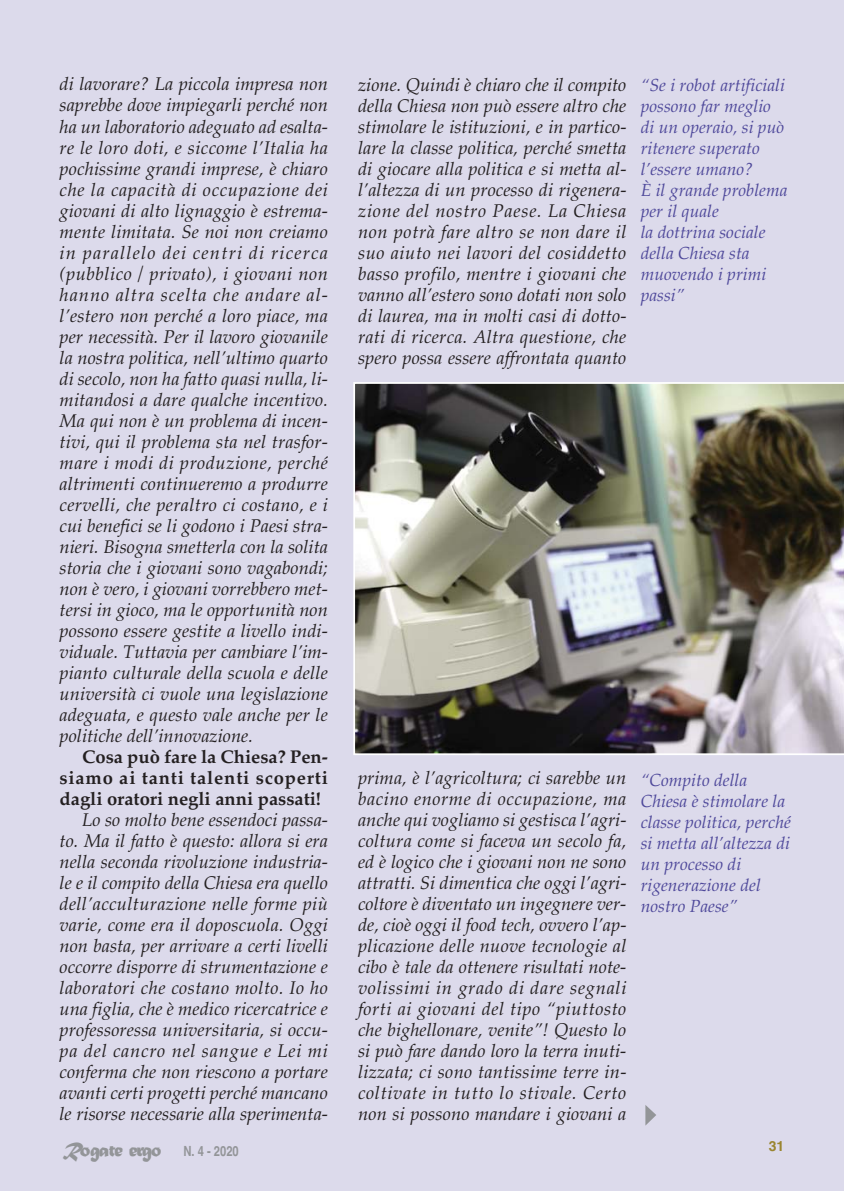
<style>
.page{position:relative;width:844px;height:1191px;background:#fff}
.page>*{position:absolute;margin:0;border:0;box-sizing:border-box;transform-origin:0 0}
.t1{font:21px "Matura MT Script Capitals";letter-spacing:-.07em;color:#939598}
.t2{font:italic 18.38px/21px "Palatino";color:#231f20;text-align:justify}
.t3{font:700 18.38px/21px "Palatino";color:#231f20;text-align:justify}
.t4{font:italic 17.5px/21px "Palatino";color:#4e489a}
.t5{font:700 14px "Helvetica";color:#939598;scale:.8 1}
.t6{font:700 14px "Helvetica";color:#9a8530}
</style>
<div class="page">
<div style="left:0;top:0;width:843px;height:1191px;background:#dcdaeb"></div>
<img style="left:353px;top:382px;width:490px;height:373px">
<svg style="left:645px;top:1105px;width:11px;height:20px"></svg>
<p class="t2" style="left:60px;top:76px;width:270px">di lavorare? La piccola impresa non saprebbe dove impiegarli perché non ha un laboratorio adeguato ad esalta&shy;re le loro doti, e siccome l’Italia ha pochissime grandi imprese, è chiaro che la capacità di occupazione dei giovani di alto lignaggio è estrema&shy;mente limitata. Se noi non creiamo in parallelo dei centri di ricerca (pubblico / privato), i giovani non hanno altra scelta che andare al&shy;l’estero non perché a loro piace, ma per necessità. Per il lavoro giovanile la nostra politica, nell’ultimo quarto di secolo, non ha fatto quasi nulla, li&shy;mitandosi a dare qualche incentivo.<br>Ma qui non è un problema di incen&shy;tivi, qui il problema sta nel trasfor&shy;mare i modi di produzione, perché altrimenti continueremo a produrre cervelli, che peraltro ci costano, e i cui benefici se li godono i Paesi stra&shy;nieri. Bisogna smetterla con la solita storia che i giovani sono vagabondi; non è vero, i giovani vorrebbero met&shy;tersi in gioco, ma le opportunità non possono essere gestite a livello indi&shy;viduale. Tuttavia per cambiare l’im&shy;pianto culturale della scuola e delle università ci vuole una legislazione adeguata, e questo vale anche per le politiche dell’innovazione.</p>
<p class="t3" style="left:60px;top:748px;width:270px;text-indent:23px">Cosa può fare la Chiesa? Pen&shy;siamo ai tanti talenti scoperti dagli oratori negli anni passati!</p>
<p class="t2" style="left:59px;top:811px;width:270px;text-indent:23px">Lo so molto bene essendoci passa&shy;to. Ma il fatto è questo: allora si era nella seconda rivoluzione industria&shy;le e il compito della Chiesa era quello dell’acculturazione nelle forme più varie, come era il doposcuola. Oggi non basta, per arrivare a certi livelli occorre disporre di strumentazione e laboratori che costano molto. Io ho una figlia, che è medico ricercatrice e professoressa universitaria, si occu&shy;pa del cancro nel sangue e Lei mi conferma che non riescono a portare avanti certi progetti perché mancano le risorse necessarie alla sperimenta-</p>
<p class="t2" style="left:358px;top:76px;width:270px">zione. Quindi è chiaro che il compito della Chiesa non può essere altro che stimolare le istituzioni, e in partico&shy;lare la classe politica, perché smetta di giocare alla politica e si metta al&shy;l’altezza di un processo di rigenera&shy;zione del nostro Paese. La Chiesa non potrà fare altro se non dare il suo aiuto nei lavori del cosiddetto basso profilo, mentre i giovani che vanno all’estero sono dotati non solo di laurea, ma in molti casi di dotto&shy;rati di ricerca. Altra questione, che spero possa essere affrontata quanto</p>
<p class="t4" style="left:640px;top:76px;width:148px">“Se i robot artificiali possono far meglio di un operaio, si può ritenere superato l’essere umano?<br>È il grande problema per il quale<br>la dottrina sociale della Chiesa sta muovendo i primi passi”</p>
<p class="t2" style="left:358px;top:769px;width:270px">prima, è l’agricoltura; ci sarebbe un bacino enorme di occupazione, ma anche qui vogliamo si gestisca l’agri&shy;coltura come si faceva un secolo fa, ed è logico che i giovani non ne sono attratti. Si dimentica che oggi l’agri&shy;coltore è diventato un ingegnere ver&shy;de, cioè oggi il food tech, ovvero l’ap&shy;plicazione delle nuove tecnologie al cibo è tale da ottenere risultati note&shy;volissimi in grado di dare segnali forti ai giovani del tipo “piuttosto che bighellonare, venite”! Questo lo si può fare dando loro la terra inuti&shy;lizzata; ci sono tantissime terre in&shy;coltivate in tutto lo stivale. Certo non si possono mandare i giovani a</p>
<p class="t4" style="left:640px;top:771px;width:152px">“Compito della<br>Chiesa è stimolare la classe politica, perché si metta all’altezza di un processo di rigenerazione del nostro Paese”</p>
<p class="t1" style="left:63px;top:1136px;width:100px">Rogate ergo</p>
<p class="t6" style="left:768px;top:1140px;width:17px">31</p>
<p class="t5" style="left:183px;top:1146px;width:71px">N. 4 - 2020</p>
</div>
